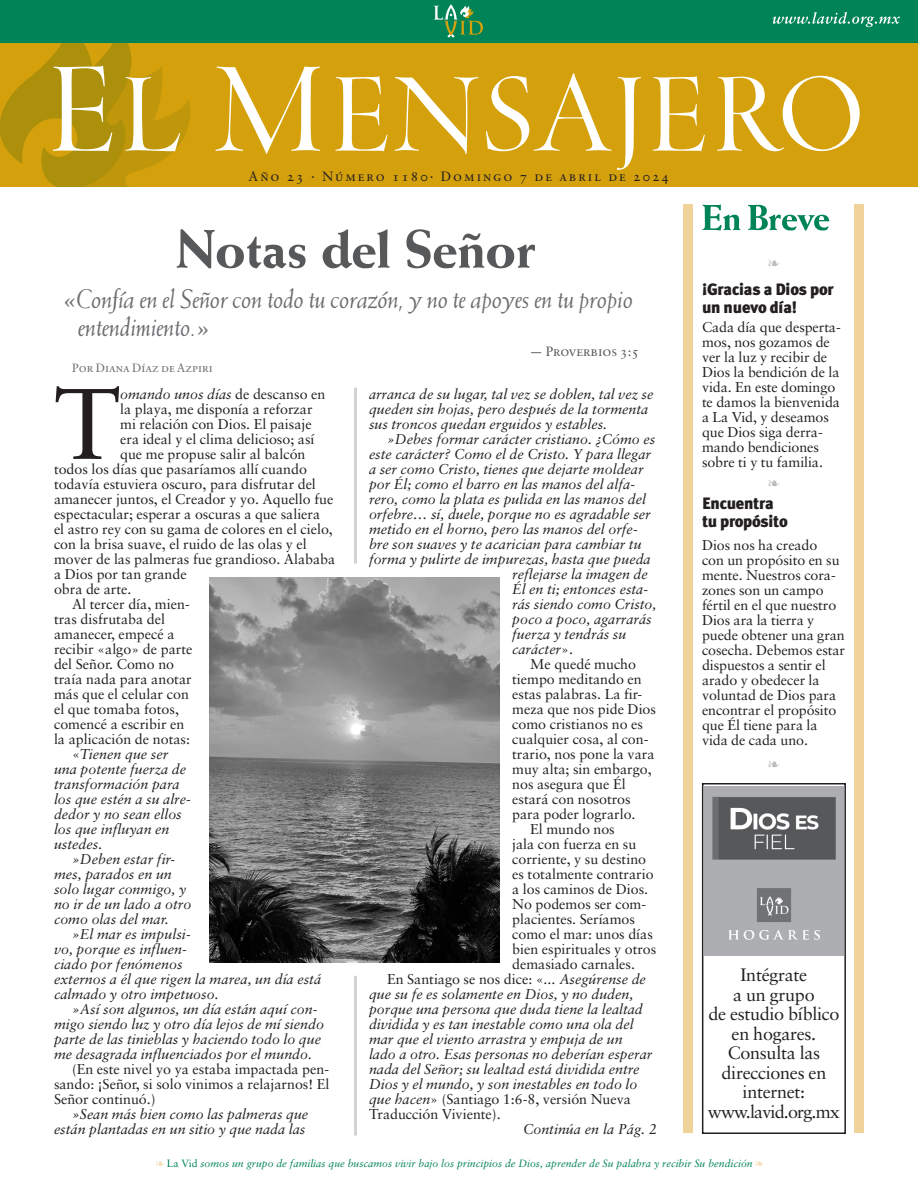
<style>
.page{position:relative;width:918px;height:1188px;background:#fff}
.page>*{position:absolute;margin:0;border:0;box-sizing:border-box;transform-origin:0 0}
.Primer_párrafo_porta{font:100.2px "Sabon";color:#231f20}
.Título_portada{font:800 54px "Weiss";letter-spacing:-.015em;color:#57585a}
.Título_portada-2{font:italic 27px/28.5px "Weiss";letter-spacing:-.02em;color:#6c6d70}
.t1{font:18px/19.5px "Sabon";letter-spacing:-.015em;color:#231f20;text-align:center}
.t2{font:900 16.5px/18px "Meta Plus";letter-spacing:-.01em;color:#231f20}
.Texto_portada{font:italic 14.25px/15px "Sabon";color:#231f20}
.Texto_portada-2{font:14.25px/15px "Sabon";color:#231f20}
.Primer_párrafo_porta-2{font:14.25px "Sabon";color:#231f20}
.Primer_párrafo_porta-3{font:italic 14.25px "Sabon";color:#231f20}
.t3{font:13.5px "Sabon Roman SC";letter-spacing:.145em;color:#231f20}
.t4{font:13.5px "Sabon Roman SC";color:#57585a}
.Subítulo_portada{font:12px "Sabon Roman SC";color:#6c6d70}
.t5{font:italic 10.5px "Sabon";color:#008457}
.s1{font-style:normal}
.s2{color:#f1ddb1}
</style>
<div class="page">
<div style="left:0;top:42px;width:918px;height:144px;background:#d4a00c"></div>
<div style="left:0;top:0;width:918px;height:42px;background:#008457"></div>
<svg style="left:433px;top:4px;width:50px;height:34px"></svg>
<svg style="left:772px;top:12px;width:128px;height:15px"></svg>
<div style="left:855px;top:204px;width:9px;height:929px;background:#efd39b"></div>
<div style="left:684px;top:204px;width:9px;height:929px;background:#efd39b"></div>
<svg style="left:702px;top:204px;width:38px;height:26px"></svg>
<svg style="left:748px;top:205px;width:81px;height:25px"></svg>
<svg style="left:0;top:42px;width:190px;height:144px"></svg>
<svg style="left:215px;top:67px;width:106px;height:87px"></svg>
<svg style="left:335px;top:76px;width:53px;height:76px"></svg>
<svg style="left:394px;top:77px;width:85px;height:77px"></svg>
<svg style="left:486px;top:73px;width:155px;height:97px"></svg>
<svg style="left:652px;top:76px;width:53px;height:76px"></svg>
<svg style="left:717px;top:76px;width:143px;height:75px"></svg>
<img style="left:705px;top:786px;width:138px;height:170px">
<div style="left:702px;top:783px;width:144px;height:351px;border:2px solid #231f20"></div>
<img style="left:210px;top:578px;width:289px;height:385px">
<hr style="left:354px;top:976px;width:3px;height:160px;background:#d1d2d4">
<hr style="left:354px;top:388px;width:3px;height:176px;background:#d1d2d4">
<p class="t3" style="left:249px;top:169px;width:422px">Año 23 · Número 1180· Domingo 7 de abril de 2024</p>
<p class="Título_portada" style="left:176px;top:216px;width:361px">Notas del Señor</p>
<p class="Título_portada-2" style="left:78px;top:284px;width:557px;text-indent:-15px">«Confía en el Señor con todo tu corazón, y no te apoyes en tu propio entendimiento.»</p>
<p class="t4" style="left:530px;top:343px;width:111px">— Proverbios 3:5</p>
<p class="Subítulo_portada" style="left:72px;top:361px;width:142px">Por Diana Díaz de Azpiri</p>
<p class="Primer_párrafo_porta" style="left:54px;top:364px;width:68px">T</p>
<p class="Primer_párrafo_porta-3" style="left:120px;top:386px;width:207px">omando unos días <span class="s1">de descanso en</span></p>
<p class="Primer_párrafo_porta-2" style="left:120px;top:401px;width:194px">la playa, me disponía a reforzar</p>
<p class="Primer_párrafo_porta-2" style="left:120px;top:416px;width:193px">mi relación con Dios. El paisaje</p>
<p class="Primer_párrafo_porta-2" style="left:120px;top:431px;width:196px">era ideal y el clima delicioso; así</p>
<p class="Primer_párrafo_porta-2" style="left:120px;top:446px;width:187px">que me propuse salir al balcón</p>
<p class="Primer_párrafo_porta-2" style="left:54px;top:461px;width:254px">todos los días que pasaríamos allí cuando</p>
<p class="Primer_párrafo_porta-2" style="left:54px;top:476px;width:263px">todavía estuviera oscuro, para disfrutar del</p>
<p class="Primer_párrafo_porta-2" style="left:54px;top:491px;width:281px">amanecer juntos, el Creador y yo. Aquello fue</p>
<p class="Primer_párrafo_porta-2" style="left:54px;top:506px;width:268px">espectacular; esperar a oscuras a que saliera</p>
<p class="Primer_párrafo_porta-2" style="left:54px;top:521px;width:280px">el astro rey con su gama de colores en el cielo,</p>
<p class="Primer_párrafo_porta-2" style="left:54px;top:536px;width:254px">con la brisa suave, el ruido de las olas y el</p>
<p class="Primer_párrafo_porta-2" style="left:54px;top:551px;width:283px">mover de las palmeras fue grandioso. Alababa</p>
<p class="Primer_párrafo_porta-2" style="left:54px;top:566px;width:134px">a Dios por tan grande</p>
<p class="Primer_párrafo_porta-2" style="left:54px;top:581px;width:79px">obra de arte.</p>
<p class="Texto_portada-2" style="left:54px;top:596px;width:140px;text-indent:18px">Al tercer día, mien&shy;tras disfrutaba del amanecer, empecé a recibir «algo» de parte del Señor. Como no traía nada para anotar más que el celular con el que tomaba fotos, comencé a escribir en la aplicación de notas:</p>
<p class="Texto_portada" style="left:54px;top:747px;width:139px;text-indent:18px"><span class="s1">«</span>Tienen que ser una potente fuerza de transformación para los que estén a su alre&shy;dedor y no sean ellos los que influyan en ustedes.</p>
<p class="Texto_portada" style="left:54px;top:852px;width:139px;text-indent:18px">»Deben estar fir&shy;mes, parados en un solo lugar conmigo, y no ir de un lado a otro como olas del mar.</p>
<p class="Texto_portada" style="left:54px;top:927px;width:269px;text-indent:18px">»El mar es impulsi-<br>vo, porque es influen-<br>ciado por fenómenos<br>externos a él que rigen la marea, un día está calmado y otro impetuoso.</p>
<p class="Texto_portada" style="left:54px;top:1002px;width:271px;text-indent:18px">»Así son algunos, un día están aquí con&shy;migo siendo luz y otro día lejos de mí siendo parte de las tinieblas y haciendo todo lo que me desagrada influenciados por el mundo.</p>
<p class="Texto_portada-2" style="left:54px;top:1061px;width:277px;text-align:justify;text-indent:18px">(En este nivel yo ya estaba impactada pen&shy;sando: ¡Señor, si solo vinimos a relajarnos! El Señor continuó.)</p>
<p class="Texto_portada" style="left:54px;top:1107px;width:256px;text-align:right">»Sean más bien como las palmeras que están plantadas en un sitio y que nada las</p>
<p class="Texto_portada" style="left:369px;top:387px;width:286px">arranca de su lugar, tal vez se doblen, tal vez se queden sin hojas, pero después de la tormenta sus troncos quedan erguidos y estables.</p>
<p class="Texto_portada" style="left:387px;top:432px;width:270px">»Debes formar carácter cristiano. ¿Cómo es</p>
<p class="Texto_portada" style="left:369px;top:447px;width:284px">este carácter? Como el de Cristo. Y para llegar</p>
<p class="Texto_portada" style="left:369px;top:462px;width:276px">a ser como Cristo, tienes que dejarte moldear</p>
<p class="Texto_portada" style="left:369px;top:477px;width:268px">por Él; como el barro en las manos del alfa-</p>
<p class="Texto_portada" style="left:369px;top:492px;width:279px">rero, como la plata es pulida en las manos del</p>
<p class="Texto_portada" style="left:369px;top:507px;width:283px">orfebre… sí, duele, porque no es agradable ser</p>
<p class="Texto_portada" style="left:369px;top:522px;width:270px">metido en el horno, pero las manos del orfe-</p>
<p class="Texto_portada" style="left:369px;top:537px;width:274px">bre son suaves y te acarician para cambiar tu</p>
<p class="Texto_portada" style="left:369px;top:552px;width:283px">forma y pulirte de impurezas, hasta que pueda</p>
<p class="Texto_portada" style="left:512px;top:567px;width:137px">reflejarse la imagen de</p>
<p class="Texto_portada" style="left:512px;top:582px;width:137px">Él en ti; entonces esta-</p>
<p class="Texto_portada" style="left:512px;top:597px;width:146px">rás siendo como Cristo,</p>
<p class="Texto_portada" style="left:512px;top:612px;width:141px">poco a poco, agarrarás</p>
<p class="Texto_portada" style="left:512px;top:627px;width:116px">fuerza y tendrás su</p>
<p class="Texto_portada" style="left:512px;top:642px;width:62px">carácter<span class="s1">».</span></p>
<p class="Texto_portada-2" style="left:512px;top:656px;width:145px;text-indent:18px">Me quedé mucho tiempo meditando en estas palabras. La fir&shy;meza que nos pide Dios como cristianos no es cualquier cosa, al con&shy;trario, nos pone la vara muy alta; sin embargo, nos asegura que Él estará con nosotros para poder lograrlo.</p>
<p class="Texto_portada-2" style="left:512px;top:821px;width:146px;text-indent:18px">El mundo nos<br>jala con fuerza en su corriente, y su destino es totalmente contrario a los caminos de Dios.<br>No podemos ser com&shy;placientes. Seríamos como el mar: unos días bien espirituales y otros demasiado carnales.</p>
<p class="Texto_portada" style="left:369px;top:972px;width:285px;text-indent:18px"><span class="s1">En Santiago se nos dice: «</span>... Asegúrense de que su fe es solamente en Dios, y no duden, porque una persona que duda tiene la lealtad dividida y es tan inestable como una ola del mar que el viento arrastra y empuja de un lado a otro. Esas personas no deberían esperar nada del Señor; su lealtad está dividida entre Dios y el mundo, y son inestables en todo lo que hacen<span class="s1">» (Santiago 1:6-8, versión Nueva Traducción Viviente).</span></p>
<p class="Texto_portada" style="left:523px;top:1122px;width:135px">Continúa en la Pág. 2</p>
<p class="t2" style="left:702px;top:280px;width:133px">¡Gracias a Dios por un nuevo día!</p>
<p class="Texto_portada-2" style="left:702px;top:319px;width:140px">Cada día que desperta&shy;mos, nos gozamos de ver la luz y recibir de<br>Dios la bendición de la vida. En este domingo te damos la bienvenida a La Vid, y deseamos que Dios siga derra&shy;mando bendiciones sobre ti y tu familia.</p>
<p class="t2" style="left:702px;top:494px;width:87px">Encuentra tu propósito</p>
<p class="Texto_portada-2" style="left:702px;top:537px;width:145px">Dios nos ha creado<br>con un propósito en su mente. Nuestros cora&shy;zones son un campo fértil en el que nuestro<br>Dios ara la tierra y puede obtener una gran cosecha. Debemos estar dispuestos a sentir el arado y obedecer la voluntad de Dios para encontrar el propósito que Él tiene para la vida de cada uno.</p>
<p class="t1" style="left:708px;top:965px;width:133px">Intégrate<br>a un grupo<br>de estudio bíblico en hogares.</p>
<p class="t1" style="left:708px;top:1043px;width:133px">Consulta las direcciones en internet: www.lavid.org.mx</p>
<p class="t5" style="left:156px;top:1157px;width:609px"><span class="s2">❧</span> <span class="s1">La Vid</span> somos un grupo de familias que buscamos vivir bajo los principios de Dios, aprender de Su palabra y recibir Su bendición <span class="s2">❧</span></p>
</div>
